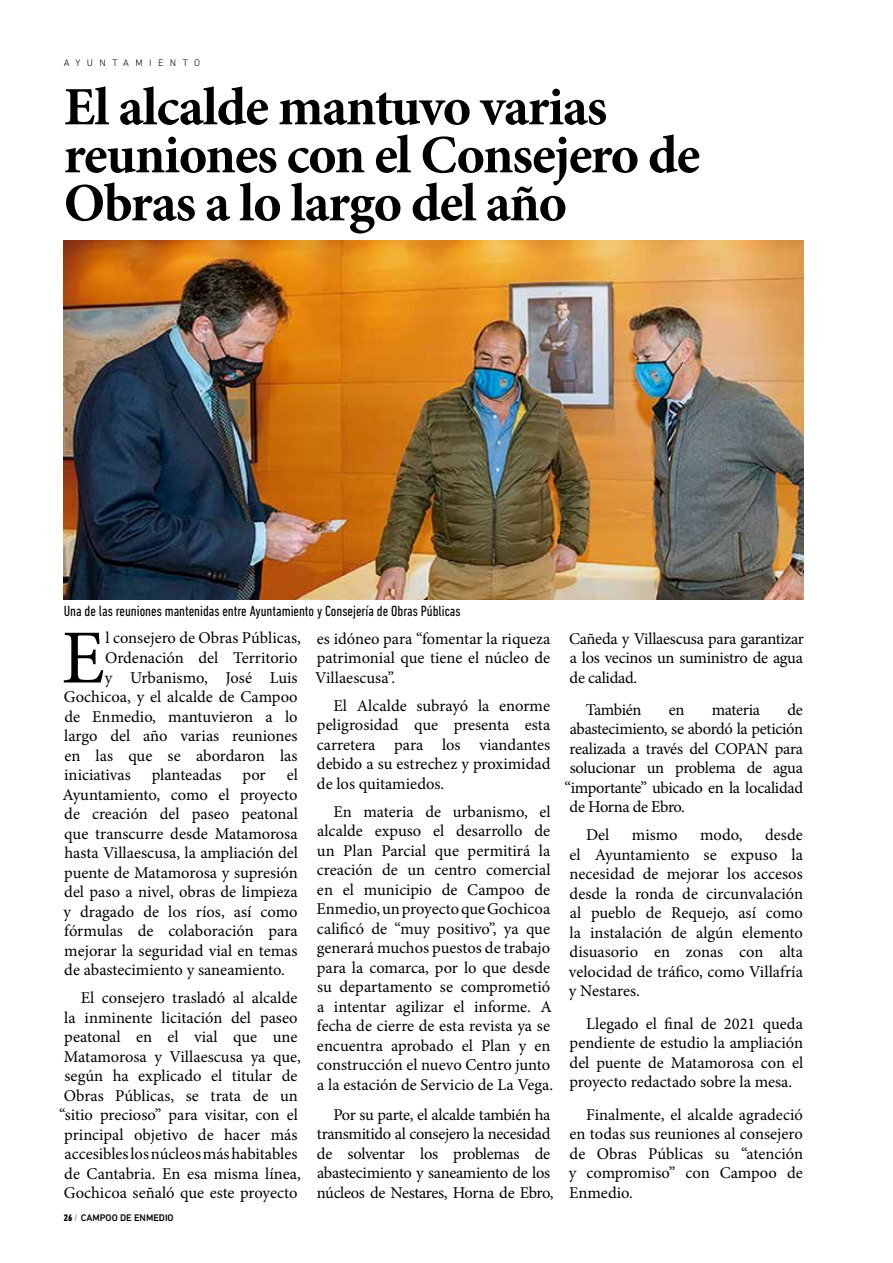
<style>
.page{position:relative;width:893px;height:1263px;background:#fff}
.page>*{position:absolute;margin:0;border:0;box-sizing:border-box;transform-origin:0 0}
.t1{font:76.5px "Minion Pro";color:#000}
.t2{font:700 54px/48px "Minion Pro";letter-spacing:-.025em;color:#000}
.t3{font:16.5px/19.5px "Minion Pro";letter-spacing:-.005em;color:#000;text-align:justify}
.t4{font:16.5px "Minion Pro";letter-spacing:-.025em;color:#000}
.t5{font:16.5px "Minion Pro";letter-spacing:-.03em;color:#000}
.t6{font:condensed 15px "DIN Next LT Pro";color:#000}
.t7{font:500 9.75px "DIN Next LT Pro";color:#000}
.t8{font:300 9.75px "DIN Next LT Pro";letter-spacing:.66em;color:#000}
.s1{font-weight:800;font-stretch:condensed}
.s2{font-weight:400;font-stretch:condensed;color:#727277}
</style>
<div class="page">
<img style="left:64px;top:241px;width:740px;height:359px">
<p class="t8" style="left:64px;top:58px;width:138px">AYUNTAMIENTO</p>
<h2 class="t2" style="left:64px;top:85px;width:638px">El alcalde mantuvo varias reuniones con el Consejero de<br>Obras a lo largo del año</h2>
<p class="t6" style="left:64px;top:602px;width:398px">Una de las reuniones mantenidas entre Ayuntamiento y Consejería de Obras Públicas</p>
<h1 class="t1" style="left:62px;top:607px;width:45px">E</h1>
<p class="t3" style="left:106px;top:628px;width:197px">l consejero de Obras Públicas,</p>
<p class="t3" style="left:105px;top:648px;width:194px">Ordenación del Territorio</p>
<p class="t3" style="left:105px;top:667px;width:194px">y Urbanismo, José Luis</p>
<p class="t3" style="left:64px;top:687px;width:235px">Gochicoa, y el alcalde de Campoo</p>
<p class="t3" style="left:64px;top:706px;width:235px">de Enmedio, mantuvieron a lo</p>
<p class="t3" style="left:64px;top:726px;width:235px">largo del año varias reuniones</p>
<p class="t3" style="left:64px;top:745px;width:235px">en las que se abordaron las</p>
<p class="t3" style="left:64px;top:765px;width:68px">iniciativas</p>
<p class="t3" style="left:152px;top:765px;width:71px">planteadas</p>
<p class="t3" style="left:243px;top:765px;width:25px">por</p>
<p class="t3" style="left:62px;top:765px;width:237px;text-indent:224px">el Ayuntamiento, como el proyecto de creación del paseo peatonal que transcurre desde Matamorosa hasta Villaescusa, la ampliación del puente de Matamorosa y supresión del paso a nivel, obras de limpieza y dragado de los ríos, así como fórmulas de colaboración para mejorar la seguridad vial en temas de abastecimiento y saneamiento.</p>
<p class="t3" style="left:59px;top:988px;width:243px;text-align:right">El consejero trasladó al alcalde<br>la inminente licitación del paseo peatonal en el vial que une Matamorosa y Villaescusa ya que, según ha explicado el titular de Obras Públicas, se trata de un “sitio precioso” para visitar, con el principal objetivo de hacer más accesibles los núcleos más habitables de Cantabria. En esa misma línea, Gochicoa señaló que este proyecto</p>
<p class="t7" style="left:64px;top:1212px;width:111px"><span class="s1">26</span> <span class="s2">/</span> CAMPOO DE ENMEDIO</p>
<p class="t3" style="left:315px;top:629px;width:237px">es idóneo para “fomentar la riqueza patrimonial que tiene el núcleo de Villaescusa”.</p>
<p class="t3" style="left:317px;top:696px;width:235px;text-indent:17px">El Alcalde subrayó la enorme peligrosidad que presenta esta carretera para los viandantes debido a su estrechez y proximidad de los quitamiedos.</p>
<p class="t3" style="left:316px;top:802px;width:238px;text-align:left;text-indent:17px">En materia de urbanismo, el alcalde expuso el desarrollo de un Plan Parcial que permitirá la creación de un centro comercial en el municipio de Campoo de<br>Enmedio, un proyecto que Gochicoa calificó de “muy positivo”, ya que generará muchos puestos de trabajo para la comarca, por lo que desde su departamento se comprometió a intentar agilizar el informe. A fecha de cierre de esta revista ya se encuentra aprobado el Plan y en construcción el nuevo Centro junto a la estación de Servicio de La Vega.</p>
<p class="t3" style="left:317px;top:1105px;width:238px;text-align:left;text-indent:17px">Por su parte, el alcalde también ha transmitido al consejero la necesidad de solventar los problemas de abastecimiento y saneamiento de los núcleos de Nestares, Horna de Ebro,</p>
<p class="t3" style="left:569px;top:629px;width:236px">Cañeda y Villaescusa para garantizar a los vecinos un suministro de agua de calidad.</p>
<p class="t5" style="left:586px;top:699px;width:57px">También</p>
<p class="t3" style="left:669px;top:700px;width:17px">en</p>
<p class="t3" style="left:712px;top:700px;width:50px">materia</p>
<p class="t3" style="left:787px;top:700px;width:17px">de</p>
<p class="t3" style="left:570px;top:719px;width:235px">abastecimiento, se abordó la petición</p>
<p class="t3" style="left:569px;top:739px;width:235px">realizada a través del COPAN para</p>
<p class="t4" style="left:570px;top:757px;width:235px">solucionar un problema de agua</p>
<p class="t3" style="left:564px;top:778px;width:240px">“importante” ubicado en la localidad</p>
<p class="t4" style="left:570px;top:796px;width:117px">de Horna de Ebro.</p>
<p class="t3" style="left:586px;top:825px;width:25px">Del</p>
<p class="t3" style="left:632px;top:825px;width:47px">mismo</p>
<p class="t3" style="left:700px;top:825px;width:44px">modo,</p>
<p class="t3" style="left:569px;top:825px;width:236px;text-indent:196px">desde el Ayuntamiento se expuso la necesidad de mejorar los accesos desde la ronda de circunvalación al pueblo de Requejo, así como la instalación de algún elemento disuasorio en zonas con alta velocidad de tráfico, como Villafría y Nestares.</p>
<p class="t3" style="left:569px;top:1014px;width:235px;text-indent:17px">Llegado el final de 2021 queda pendiente de estudio la ampliación del puente de Matamorosa con el proyecto redactado sobre la mesa.</p>
<p class="t3" style="left:569px;top:1104px;width:236px;text-indent:17px">Finalmente, el alcalde agradeció en todas sus reuniones al consejero de Obras Públicas su “atención y compromiso” con Campoo de Enmedio.</p>
</div>
